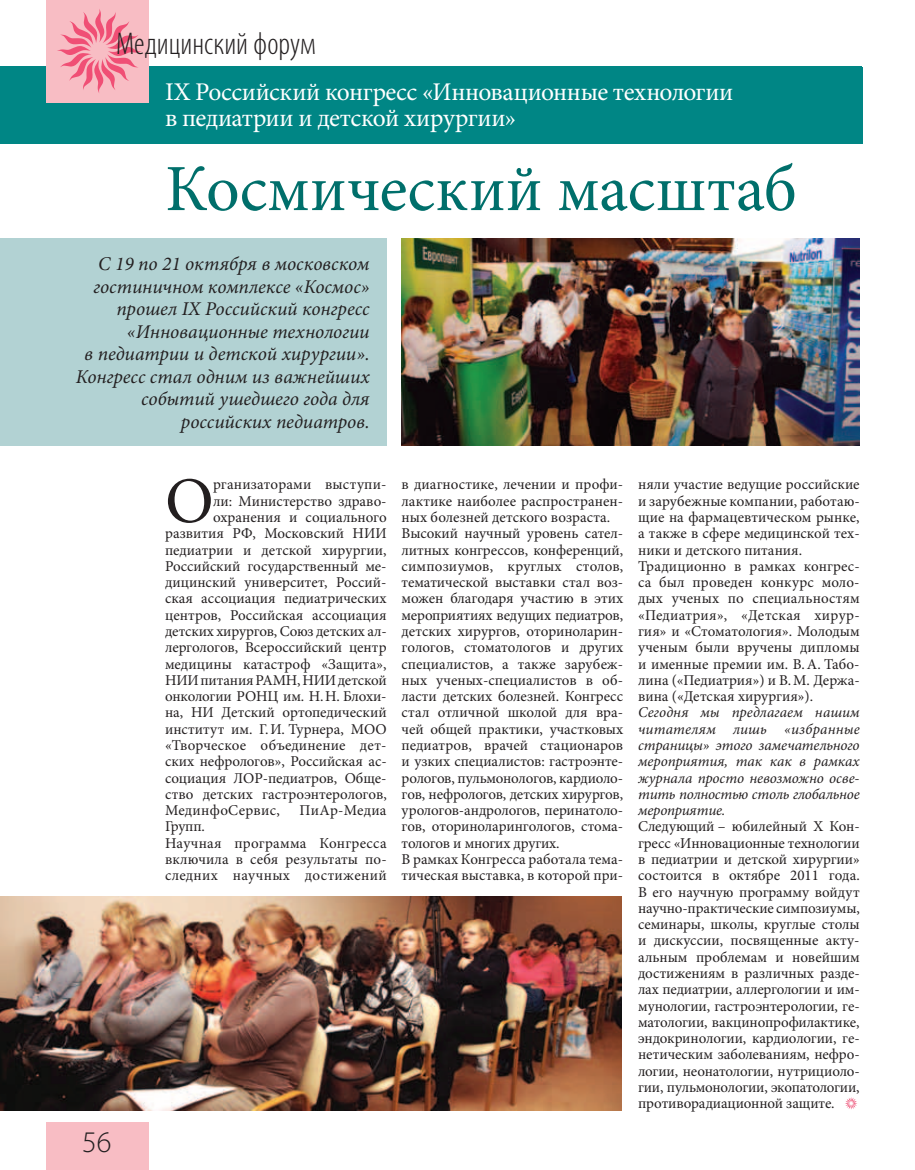
<style>
.page{position:relative;width:915px;height:1170px;background:#fff}
.page>*{position:absolute;margin:0;border:0;box-sizing:border-box;transform-origin:0 0}
.t1{font:66px "Minion Pro";color:#006f6b}
.t2{font:65.1px "Minion Pro";color:#231f20}
.t3{font:300 condensed 31.5px "Myriad Pro";color:#231f20}
.t4{font:300 30px "Myriad Pro";color:#231f20}
.t5{font:25.5px/25.5px "Minion Pro";letter-spacing:-.015em;color:#fff}
.t6{font:italic 19.5px/22.5px "Minion Pro";color:#231f20;text-align:right}
.t7{font:15px/16.2px "Minion Pro";color:#231f20}
.t8{font:italic 15px/16.2px "Minion Pro";letter-spacing:-.015em;color:#231f20;text-align:justify}
.t9{font:15px/16.2px "Minion Pro";letter-spacing:.02em;color:#231f20}
</style>
<div class="page">
<div style="left:0;top:67px;width:862px;height:76px;background:#008685"></div>
<div style="left:0;top:238px;width:386px;height:207px;background:#b2d2d3"></div>
<div style="left:47px;top:1122px;width:102px;height:47px;background:#f8bdc4"></div>
<div style="left:47px;top:0;width:102px;height:102px;background:#f8bdc4"></div>
<svg style="left:57px;top:9px;width:85px;height:84px"></svg>
<svg style="left:845px;top:1097px;width:12px;height:12px"></svg>
<img style="left:401px;top:238px;width:458px;height:207px">
<img style="left:0;top:896px;width:621px;height:214px">
<h3 class="t3" style="left:116px;top:25px;width:201px">Медицинский форум</h3>
<h3 class="t5" style="left:165px;top:80px;width:569px">IX Российский конгресс «Инновационные технологии в педиатрии и детской хирургии»</h3>
<h1 class="t1" style="left:165px;top:145px;width:633px">Космический масштаб</h1>
<p class="t6" style="left:76px;top:252px;width:295px">С 19 по 21 октября в московском гостиничном комплексе «Космос» прошел IX Российский конгресс «Инновационные технологии<br>в педиатрии и детской хирургии».<br>Конгресс стал одним из важнейших событий ушедшего года для российских педиатров.</p>
<h3 class="t4" style="left:82px;top:1123px;width:31px">56</h3>
<h2 class="t2" style="left:165px;top:457px;width:50px">О</h2>
<p class="t7" style="left:213px;top:476px;width:175px">рганизаторами выступи-</p>
<p class="t7" style="left:213px;top:493px;width:175px">ли: Министерство здраво-</p>
<p class="t7" style="left:213px;top:509px;width:175px">охранения и социального</p>
<p class="t7" style="left:165px;top:525px;width:223px">развития РФ, Московский НИИ</p>
<p class="t7" style="left:165px;top:541px;width:223px">педиатрии и детской хирургии,</p>
<p class="t7" style="left:165px;top:558px;width:223px">Российский государственный ме-</p>
<p class="t7" style="left:165px;top:574px;width:223px">дицинский университет, Россий-</p>
<p class="t7" style="left:165px;top:590px;width:223px">ская ассоциация педиатрических</p>
<p class="t7" style="left:165px;top:607px;width:223px">центров, Российская ассоциация</p>
<p class="t7" style="left:165px;top:623px;width:223px">детских хирургов, Союз детских ал-</p>
<p class="t7" style="left:165px;top:639px;width:223px">лергологов, Всероссийский центр</p>
<p class="t7" style="left:165px;top:655px;width:223px">медицины катастроф «Защита»,</p>
<p class="t7" style="left:165px;top:672px;width:223px">НИИ питания РАМН, НИИ детской</p>
<p class="t7" style="left:165px;top:688px;width:223px">онкологии РОНЦ им. Н. Н. Блохи-</p>
<p class="t7" style="left:165px;top:704px;width:223px">на, НИ Детский ортопедический</p>
<p class="t7" style="left:165px;top:720px;width:223px">институт им. Г. И. Турнера, МОО</p>
<p class="t7" style="left:165px;top:737px;width:223px">«Творческое объединение дет-</p>
<p class="t7" style="left:165px;top:753px;width:223px">ских нефрологов», Российская ас-</p>
<p class="t7" style="left:165px;top:769px;width:223px">социация ЛОР-педиатров, Обще-</p>
<p class="t7" style="left:165px;top:786px;width:223px">ство детских гастроэнтерологов,</p>
<p class="t9" style="left:165px;top:802px;width:116px">МединфоСервис,</p>
<p class="t9" style="left:299px;top:802px;width:89px">ПиАр-Медиа</p>
<p class="t9" style="left:165px;top:818px;width:223px">Групп.<br>Научная программа Конгресса включила в себя результаты по&shy;следних научных достижений</p>
<p class="t7" style="left:401px;top:476px;width:223px">в диагностике, лечении и профи&shy;лактике наиболее распространен&shy;ных болезней детского возраста.<br>Высокий научный уровень сател&shy;литных конгрессов, конференций, симпозиумов, круглых столов, тематической выставки стал воз&shy;можен благодаря участию в этих мероприятиях ведущих педиатров, детских хирургов, оториноларин&shy;гологов, стоматологов и других специалистов, а также зарубеж&shy;ных ученых-специалистов в об&shy;ласти детских болезней. Конгресс стал отличной школой для вра&shy;чей общей практики, участковых педиатров, врачей стационаров и узких специалистов: гастроэнте&shy;рологов, пульмонологов, кардиоло&shy;гов, нефрологов, детских хирургов, урологов-андрологов, перинатоло&shy;гов, оториноларингологов, стома&shy;тологов и многих других.<br>В рамках Конгресса работала тема&shy;тическая выставка, в которой при-</p>
<p class="t7" style="left:638px;top:476px;width:223px">няли участие ведущие российские и зарубежные компании, работаю&shy;щие на фармацевтическом рынке, а также в сфере медицинской тех&shy;ники и детского питания.<br>Традиционно в рамках конгрес&shy;са был проведен конкурс моло&shy;дых ученых по специальностям «Педиатрия», «Детская хирур&shy;гия» и «Стоматология». Молодым ученым были вручены дипломы и именные премии им. В. А. Табо&shy;лина («Педиатрия») и В. М. Держа&shy;вина («Детская хирургия»).</p>
<p class="t8" style="left:638px;top:704px;width:223px">Сегодня мы предлагаем нашим читателям лишь «избранные страницы» этого замечательного мероприятия, так как в рамках журнала просто невозможно осве&shy;тить полностью столь глобальное мероприятие.</p>
<p class="t7" style="left:638px;top:818px;width:223px;text-align:justify">Следующий – юбилейный X Кон&shy;гресс «Инновационные технологии в педиатрии и детской хирургии» состоится в октябре 2011 года.<br>В его научную программу войдут научно-практические симпозиумы, семинары, школы, круглые столы и дискуссии, посвященные акту&shy;альным проблемам и новейшим достижениям в различных разде&shy;лах педиатрии, аллергологии и им&shy;мунологии, гастроэнтерологии, ге&shy;матологии, вакцинопрофилактике, эндокринологии, кардиологии, ге&shy;нетическим заболеваниям, нефро&shy;логии, неонатологии, нутрициоло&shy;гии, пульмонологии, экопатологии, противорадиационной защите.</p>
</div>
